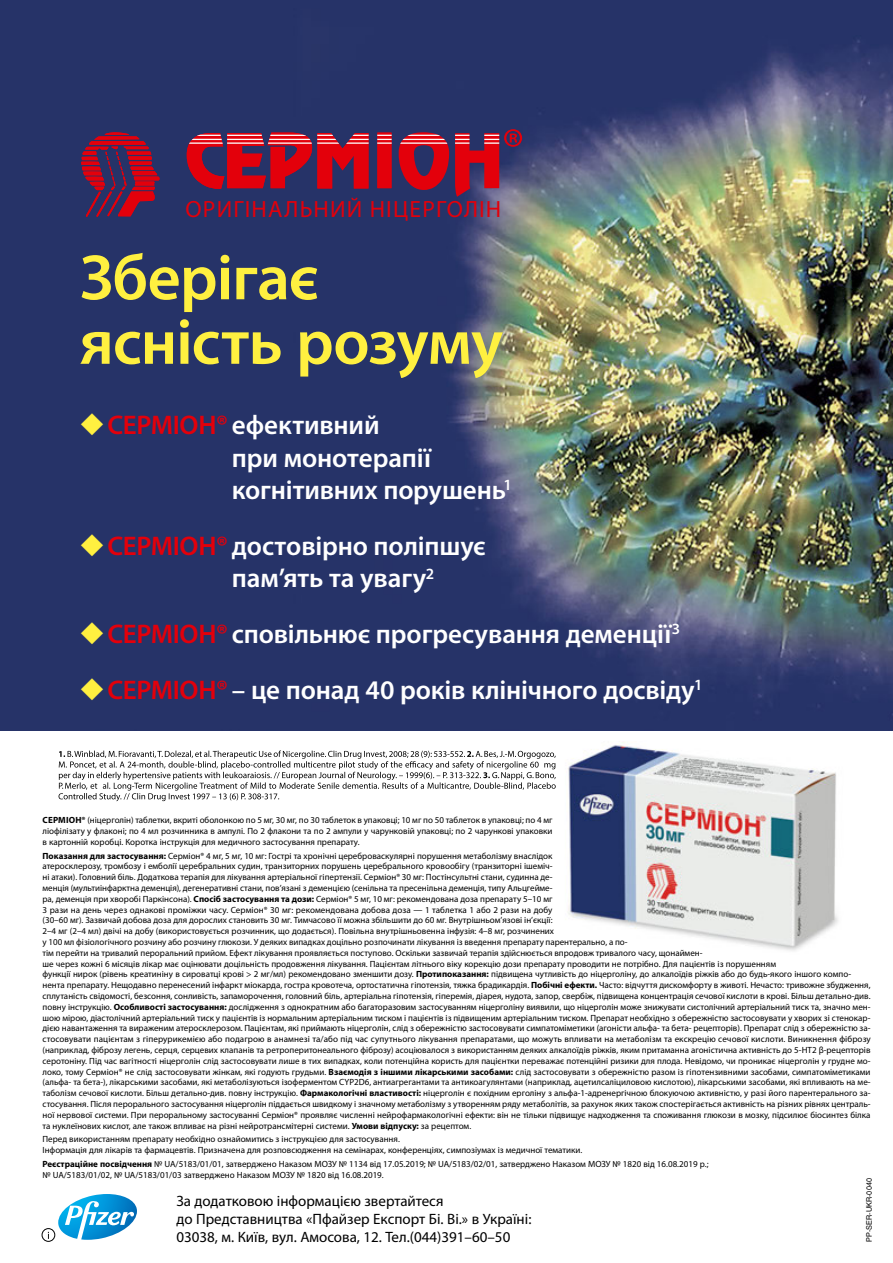
<style>
.page{position:relative;width:893px;height:1263px;background:#fff}
.page>*{position:absolute;margin:0;border:0;box-sizing:border-box;transform-origin:0 0}
.t1{font:600 64.5px/64.5px "Myriad Pro";letter-spacing:-.015em;color:#fff040}
.t2{font:600 27px/32.4px "Myriad Pro";letter-spacing:-.005em;color:#fff}
.t3{font:23.55px "Myriad Pro";letter-spacing:.05em;color:#e3000b}
.t4{font:15px/18px "Myriad Pro";color:#000}
.t5{font:9px/10.8px "Myriad Pro";color:#000}
.t6{font:7.5px "Helios";color:#000}
.s1{color:#e3000b}
.s2{font-weight:700}
</style>
<div class="page">
<img style="left:0;top:0;width:893px;height:730px">
<img style="left:568px;top:741px;width:270px;height:210px">
<img style="left:601px;top:950px;width:23px;height:1px">
<svg style="left:59px;top:750px;width:497px;height:51px"></svg>
<svg style="left:58px;top:1194px;width:79px;height:46px"></svg>
<svg style="left:81px;top:132px;width:79px;height:85px;background:#6f1f43"></svg>
<svg style="left:187px;top:129px;width:335px;height:68px;background:#882544"></svg>
<div style="left:42px;top:1228px;width:13px;height:14px;border:1px solid #000;border-radius:50%"></div>
<svg style="left:81px;top:413px;width:22px;height:23px"></svg>
<svg style="left:81px;top:534px;width:22px;height:22px"></svg>
<svg style="left:81px;top:622px;width:22px;height:22px"></svg>
<svg style="left:81px;top:678px;width:22px;height:22px"></svg>
<h3 class="t3" style="left:186px;top:195px;width:317px">ОРИГІНАЛЬНИЙ НІЦЕРГОЛІН</h3>
<h1 class="t1" style="left:80px;top:244px;width:425px">Зберігає ясність розуму</h1>
<h2 class="t2" style="left:232px;top:408px;width:281px;text-indent:-124px"><span class="s1">СЕРМІОН®</span> ефективний<br>при монотерапії когнітивних порушень<sup>1</sup></h2>
<h2 class="t2" style="left:232px;top:529px;width:255px;text-indent:-124px"><span class="s1">СЕРМІОН®</span> достовірно поліпшує пам’ять та увагу<sup>2</sup></h2>
<h2 class="t2" style="left:107px;top:606px;width:596px;line-height:55.8px"><span class="s1">СЕРМІОН®</span> сповільнює прогресування деменції<sup>3<br></sup><span class="s1">СЕРМІОН®</span> – це понад 40 років клінічного досвіду<sup>1</sup></h2>
<p class="t5" style="left:43px;top:815px;width:512px;text-align:justify"><span class="s2">Серміон®</span> (ніцерголін) таблетки, вкриті оболонкою по 5 мг, 30 мг, по 30 таблеток в упаковці; 10 мг по 50 таблеток в упаковці; по 4 мг ліофілізату у флаконі; по 4 мл розчинника в ампулі. По 2 флакони та по 2 ампули у чарунковій упаковці; по 2 чарункові упаковки в картонній коробці. Коротка інструкція для медичного застосування препарату.</p>
<p class="t5" style="left:43px;top:850px;width:830px"><span class="s2">Показання для застосування:</span> Серміон® 4 мг, 5 мг, 10 мг: Гострі та хронічні цереброваскулярні порушення метаболізму внаслідок<br>атеросклерозу, тромбозу і емболії церебральних судин, транзиторних порушень церебрального кровообігу (транзиторні ішеміч‑<br>ні атаки). Головний біль. Додаткова терапія для лікування артеріальної гіпертензії. Серміон® 30 мг: Постінсультні стани, судинна де‑<br>менція (мультиінфарктна деменція), дегенеративні стани, пов’язані з деменцією (сенільна та пресенільна деменція, типу Альцгейме‑<br>ра, деменція при хворобі Паркінсона). <span class="s2">Спосіб застосування та дози:</span> Серміон® 5 мг, 10 мг: рекомендована доза препарату 5–10 мг<br>3 рази на день через однакові проміжки часу. Серміон® 30 мг: рекомендована добова доза — 1 таблетка 1 або 2 рази на добу<br>(30–60 мг). Зазвичай добова доза для дорослих становить 30 мг. Тимчасово її можна збільшити до 60 мг. Внутрішньом’язові ін’єкції:<br>2–4 мг (2–4 мл) двічі на добу (використовується розчинник, що додається). Повільна внутрішньовенна інфузія: 4–8 мг, розчинених<br>у 100 мл фізіологічного розчину або розчину глюкози. У деяких випадках доцільно розпочинати лікування із введення препарату парентерально, а по‑<br>тім перейти на тривалий пероральний прийом. Ефект лікування проявляється поступово. Оскільки зазвичай терапія здійснюється впродовж тривалого часу, щонаймен‑<br>ше через кожні 6 місяців лікар має оцінювати доцільність продовження лікування. Пацієнтам літнього віку корекцію дози препарату проводити не потрібно. Для пацієнтів із порушенням<br>функції нирок (рівень креатиніну в сироватці крові &gt; 2 мг/мл) рекомендовано зменшити дозу. <span class="s2">Протипоказання:</span> підвищена чутливість до ніцерголіну, до алкалоїдів ріжків або до будь‑ якого іншого компо‑ нента препарату. Нещодавно перенесений інфаркт міокарда, гостра кровотеча, ортостатична гіпотензія, тяжка брадикардія. <span class="s2">Побічні ефекти.</span> Часто: відчуття дискомфорту в животі. Нечасто: тривожне збуджен ня, сплутаність свідомості, безсоння, сонливість, запаморочення, головний біль, артеріальна гіпотензія, гіперемія, діарея, нудота, запор, свербіж, підвищена концентрація сечової кислоти в крові. Більш детально‑див. повну інструкцію. <span class="s2">особливості застосування:</span> дослідження з однократним або багаторазовим застосуванням ніцерголіну виявили, що ніцерголін може знижувати систолічний артеріальний тиск та, значно мен‑ шою мірою, діастолічний артеріальний тиск у пацієнтів із нормальним артеріальним тиском і пацієнтів із підвищеним артеріальним тиском. Препарат необхідно з обережністю застосовувати у хворих зі стенокар‑ дією навантаження та вираженим атеросклерозом. Пацієнтам, які приймають ніцерголін, слід з обережністю застосовувати симпатоміметики (агоністи альфа‑ та бета‑ рецепторів). Препарат слід з обережністю за‑ стосовувати пацієнтам з гіперурикемією або подагрою в анамнезі та/або під час супутнього лікування препаратами, що можуть впливати на метаболізм та екскрецію сечової кислоти. Виникнення фіброзу (наприклад, фіброзу легень, серця, серцевих клапанів та ретроперитонеального фіброзу) асоціювалося з використанням деяких алкалоїдів ріжків, яким притаманна агоністична активність до 5‑НТ2 β‑рецепторів серотоніну. Під час вагітності ніцерголін слід застосовувати лише в тих випадках, коли потенційна користь для пацієнтки переважає потенційні ризики для плода. Невідомо, чи проникає ніцерголін у грудне мо‑ локо, тому Серміон® не слід застосовувати жінкам, які годують грудьми. <span class="s2">Взаємодія з іншими лікарськими засобами:</span> слід застосовувати з обережністю разом із гіпотензивними засобами, симпатоміметиками (альфа‑ та бета‑), лікарськими засобами, які метаболізуються ізоферментом СYР2D6, антиагрегантами та антикоагулянтами (наприклад, ацетилсаліциловою кислотою), лікарськими засобами, які впливають на ме‑ таболізм сечової кислоти. Більш детально‑див. повну інструкцію. <span class="s2">Фармакологічні властивості:</span> ніцерголін є похідним ерголіну з альфа‑1‑адренергічною блокуючою активністю, у разі його парентерального за‑ стосування. Після перорального застосування ніцерголін піддається швидкому і значному метаболізму з утворенням ряду метаболітів, за рахунок яких також спостерігається активність на різних рівнях централь‑ ної нервової системи. При пероральному застосуванні Серміон® проявляє численні нейрофармакологічні ефекти: він не тільки підвищує надходження та споживання глюкози в мозку, підсилює біосинтез білка та нуклеїнових кислот, але також впливає на різні нейротрансмітерні системи. <span class="s2">Умови відпуску:</span> за рецептом.</p>
<p class="t5" style="left:43px;top:1134px;width:541px">Перед використанням препарату необхідно ознайомитись з інструкцією для застосування.<br>Інформація для лікарів та фармацевтів. Призначена для розповсюдження на семінарах, конференціях, симпозіумах із медичної тематики.</p>
<p class="t5" style="left:43px;top:1158px;width:667px"><span class="s2">реєстраційне посвідчення</span> № UA/5183/01/01, затверджено Наказом МОЗУ № 1134 від 17.05.2019; № UA/5183/02/01, затверджено Наказом МОЗУ № 1820 від 16.08.2019 р.; № UA/5183/01/02, № UA/5183/01/03 затверджено Наказом МОЗУ № 1820 від 16.08.2019.</p>
<h3 class="t4" style="left:176px;top:1191px;width:356px">За додатковою інформацією звертайтеся<br>до Представництва «Пфайзер Експорт Бі. Ві.» в Україні:<br>03038, м. Київ, вул. Амосова, 12. Тел.(044)391–60–50</h3>
<p class="t6" style="left:865px;top:1242px;width:65px;rotate:-90deg">PP-SER-UKR-0040</p>
</div>
